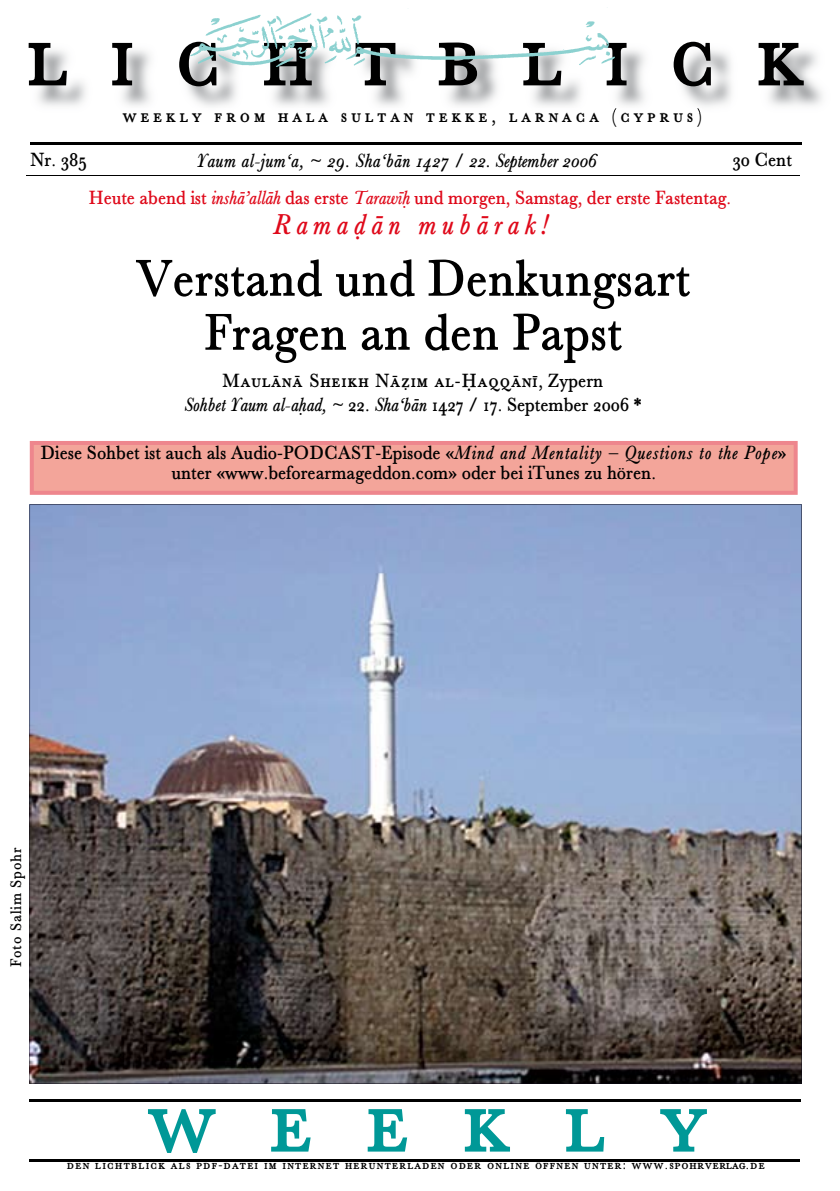
<style>
.page{position:relative;width:840px;height:1191px;background:#fff}
.page>*{position:absolute;margin:0;border:0;box-sizing:border-box;transform-origin:0 0}
.t1{font:98px "Spohr Bleisatz Kapitaelchen";letter-spacing:.45em;color:#000;scale:.93 1}
.t2{font:98px "Spohr Bleisatz Kapitaelchen";letter-spacing:.6em;color:#009897;scale:.93 1}
.t3{font:54px/54px "Spohr Bleisatz Normal";color:#000;text-align:center;scale:.93 1}
.t4{font:30px "Spohr Bleisatz Kursiv";letter-spacing:.2em;color:#df091a;scale:.93 1}
.t5{font:20px/20px "Spohr Bleisatz Normal";color:#000;text-align:center;scale:.93 1}
.t6{font:20px "Spohr Bleisatz Normal";letter-spacing:-.005em;color:#df091a;scale:.93 1}
.t7{font:20px "Spohr Bleisatz Kursiv";color:#000;scale:.93 1}
.t8{font:20px "Spohr Bleisatz Kursiv";letter-spacing:.025em;color:#000;scale:.93 1}
.t9{font:20px "Spohr Bleisatz Kapitaelchen";letter-spacing:.22em;color:#000;scale:.93 1}
.t10{font:20px "Spohr Bleisatz Kapitaelchen";letter-spacing:.06em;color:#000;scale:.93 1}
.t11{font:16px "Spohr Bleisatz Normal";letter-spacing:.06em;color:#000;scale:.93 1}
.t12{font:14px "Spohr Bleisatz Kapitaelchen";letter-spacing:.1em;color:#000;scale:.93 1}
.s1{font-family:"Spohr Bleisatz Kursiv"}
.s2{font-family:"Spohr Bleisatz Normal"}
</style>
<div class="page">
<img style="left:37px;top:49px;width:786px;height:58px">
<img style="left:228px;top:108px;width:473px;height:5px">
<hr style="left:30px;top:142px;width:771px;height:2px;background:#000">
<img style="left:178px;top:13px;width:437px;height:53px">
<hr style="left:29px;top:1159px;width:769px;height:2px;background:#000">
<hr style="left:29px;top:1099px;width:771px;height:2px;background:#000">
<hr style="left:27px;top:175px;width:772px;height:1px;background:#000">
<svg style="left:30px;top:441px;width:767px;height:54px;background:#f2a098"></svg>
<svg style="left:30px;top:504px;width:771px;height:579px;background:#777d8f"></svg>
<h1 class="t1" style="left:27px;top:-11px;width:835px">lichtblick</h1>
<p class="t5" style="left:31px;top:150px;width:62px">Nr. 385</p>
<p class="t9" style="left:123px;top:102px;width:623px">weekly from hala sultan tekke, larnaca (cyprus)</p>
<p class="t8" style="left:196px;top:147px;width:432px">Yaum al-jum‘a, ~ 29. Sha‘bân 1427 / 22. September 2006</p>
<p class="t5" style="left:732px;top:151px;width:65px">30 Cent</p>
<p class="t6" style="left:89px;top:184px;width:691px">Heute abend ist <span class="s1">inshâ’allâh</span> das erste <span class="s1">Tarawîª</span> und morgen, Samstag, der erste Fastentag.</p>
<h3 class="t4" style="left:272px;top:204px;width:297px">Rama¡ân mubârak!</h3>
<h2 class="t3" style="left:136px;top:254px;width:597px">Verstand und Denkungsart<br>Fragen an den Papst</h2>
<p class="t10" style="left:222px;top:367px;width:411px">Maulânâ Sheikh Nâ|im al-Óaqqânî, <span class="s2">Zypern</span></p>
<p class="t7" style="left:184px;top:391px;width:493px">Sohbet Yaum al-aªad, ~ <span class="s2">22.</span> Sha‘bân <span class="s2">1427 / 17. September 2006 *</span></p>
<p class="t5" style="left:41px;top:443px;width:803px">Diese Sohbet ist auch als Audio-PODCAST-Episode «<span class="s1">Mind and Mentality – Questions to the Pope</span>» unter «www.beforearmageddon.com» oder bei iTunes zu hören.</p>
<p class="t11" style="left:5px;top:967px;width:130px;rotate:-90deg">Foto Salim Spohr</p>
<h1 class="t2" style="left:148px;top:1055px;width:602px">weekly</h1>
<p class="t12" style="left:67px;top:1155px;width:751px">den lichtblick als pdf-datei im internet herunterladen oder online öffnen unter: www.spohrverlag.de</p>
</div>
